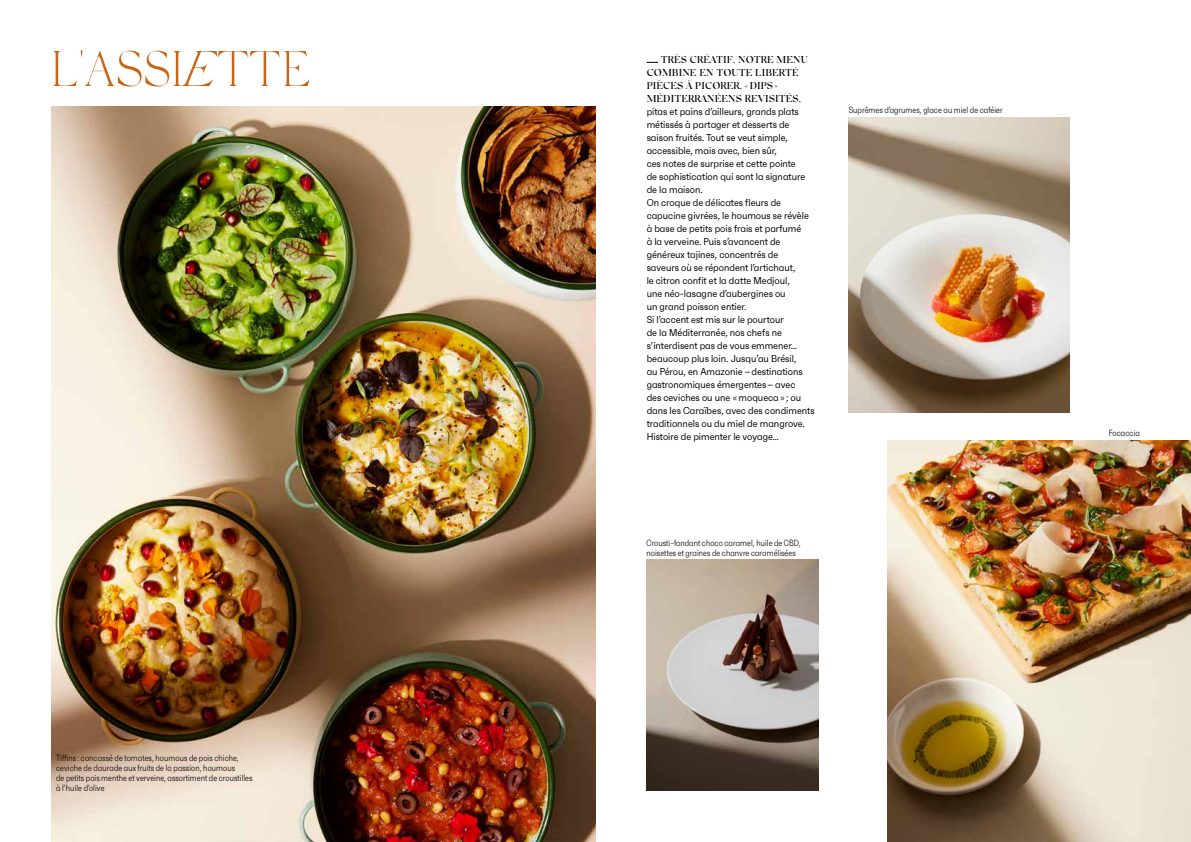
<style>
.page{position:relative;width:1191px;height:842px;background:#fff}
.page>*{position:absolute;margin:0;border:0;box-sizing:border-box;transform-origin:0 0}
.t1{font:200 50px "Silk Serif";color:#cb6415}
.t2{font:10px/13px "Faktum Con";color:#000}
.t3{font:500 10px/13px "Silk Serif";color:#000}
.t4{font:300 9px/10px "Faktum X Con";letter-spacing:.01em;color:#000}
.s1{font-style:italic}
</style>
<div class="page">
<img style="left:51px;top:107px;width:544px;height:735px">
<svg style="left:646px;top:62px;width:12px;height:1px"></svg>
<img style="left:646px;top:560px;width:172px;height:231px">
<img style="left:887px;top:440px;width:304px;height:402px">
<img style="left:849px;top:117px;width:220px;height:295px">
<h1 class="t1" style="left:51px;top:40px;width:262px">L'ASSI<span class="s1">E</span>TTE</h1>
<p class="t3" style="left:646px;top:53px;width:163px;text-indent:14px">TRÈS CRÉATIF, NOTRE MENU<br>COMBINE EN TOUTE LIBERTÉ<br>PIÈCES À PICORER, «DIPS»<br>MÉDITERRANÉENS REVISITÉS,</p>
<p class="t2" style="left:646px;top:105px;width:169px">pitas et pains d’ailleurs, grands plats métissés à partager et desserts de saison fruités. Tout se veut simple, accessible, mais avec, bien sûr,<br>ces notes de surprise et cette pointe<br>de sophistication qui sont la signature de la maison.<br>On croque de délicates fleurs de capucine givrées, le houmous se révèle à base de petits pois frais et parfumé<br>à la verveine. Puis s’avancent de généreux tajines, concentrés de<br>saveurs où se répondent l’artichaut,<br>le citron confit et la datte Medjoul,<br>une néo-lasagne d’aubergines ou<br>un grand poisson entier.<br>Si l’accent est mis sur le pourtour<br>de la Méditerranée, nos chefs ne s’interdisent pas de vous emmener… beaucoup plus loin. Jusqu’au Brésil,<br>au Pérou, en Amazonie – destinations gastronomiques émergentes – avec<br>des ceviches ou une « moqueca » ; ou dans les Caraïbes, avec des condiments traditionnels ou du miel de mangrove.<br>Histoire de pimenter le voyage…</p>
<p class="t4" style="left:849px;top:105px;width:155px">Suprêmes d’agrumes, glace au miel de caféier</p>
<p class="t4" style="left:56px;top:753px;width:198px">Tiffins : concassé de tomates, houmous de pois chiche, ceviche de daurade aux fruits de la passion, houmous<br>de petits pois menthe et verveine, assortiment de croustilles à l’huile d’olive</p>
<p class="t4" style="left:646px;top:537px;width:156px">Crousti-fondant choco caramel, huile de CBD, noisettes et graines de chanvre caramélisées</p>
<p class="t4" style="left:1108px;top:428px;width:33px">Focaccia</p>
</div>
